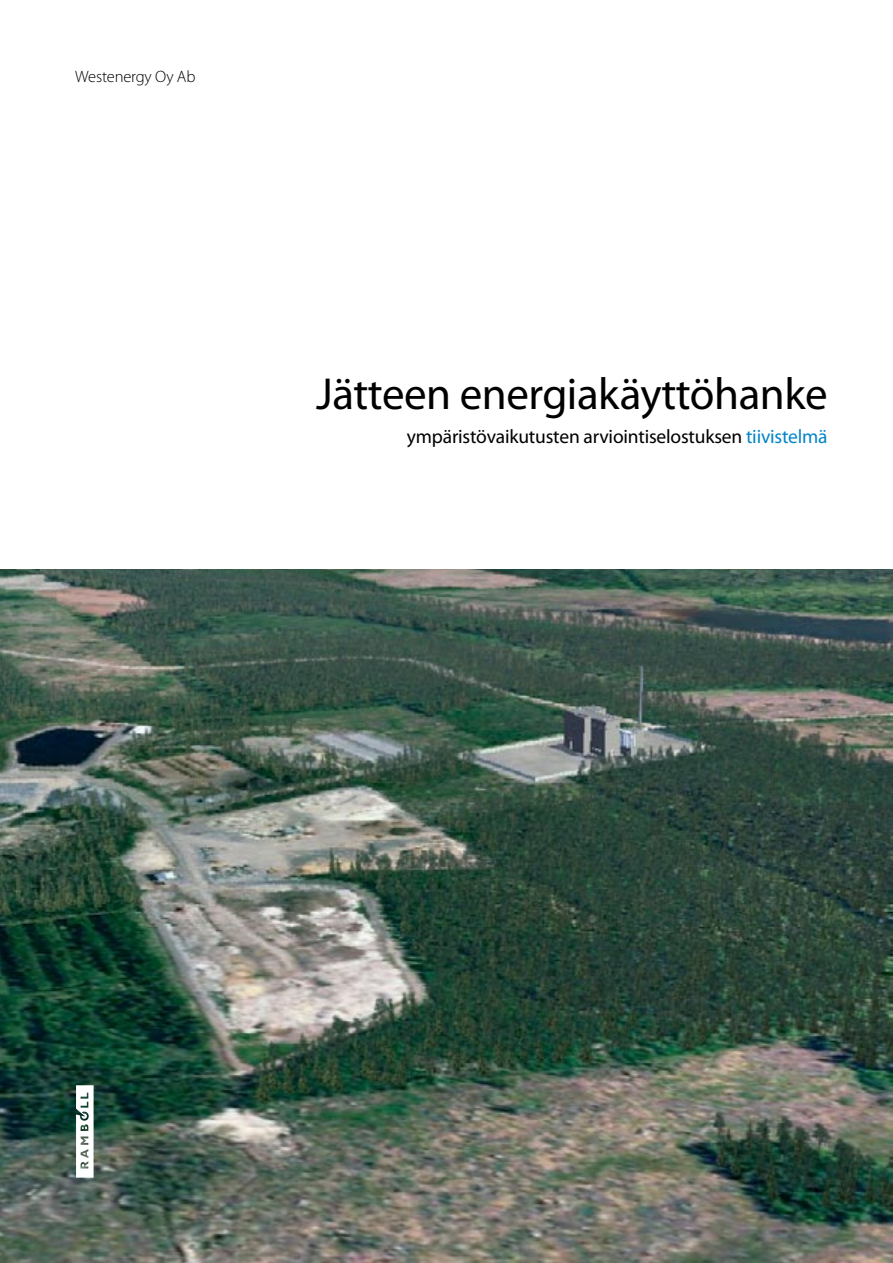
<style>
.page{position:relative;width:893px;height:1263px;background:#fff}
.page>*{position:absolute;margin:0;border:0;box-sizing:border-box;transform-origin:0 0}
.t1{font:45px "Myriad Pro";letter-spacing:-.01em;color:#000}
.t2{font:19.5px "Myriad Pro";letter-spacing:-.01em;color:#000}
.t3{font:300 16.5px "Myriad Pro";letter-spacing:-.01em;color:#000}
.s1{color:#0385c8}
</style>
<div class="page">
<img style="left:0;top:570px;width:893px;height:693px">
<svg style="left:76px;top:1085px;width:18px;height:93px"></svg>
<p class="t3" style="left:75px;top:67px;width:122px">Westenergy Oy Ab</p>
<h1 class="t1" style="left:316px;top:367px;width:513px">Jätteen energiakäyttöhanke</h1>
<p class="t2" style="left:407px;top:425px;width:422px">ympäristövaikutusten arviointiselostuksen <span class="s1">tiivistelmä</span></p>
</div>
